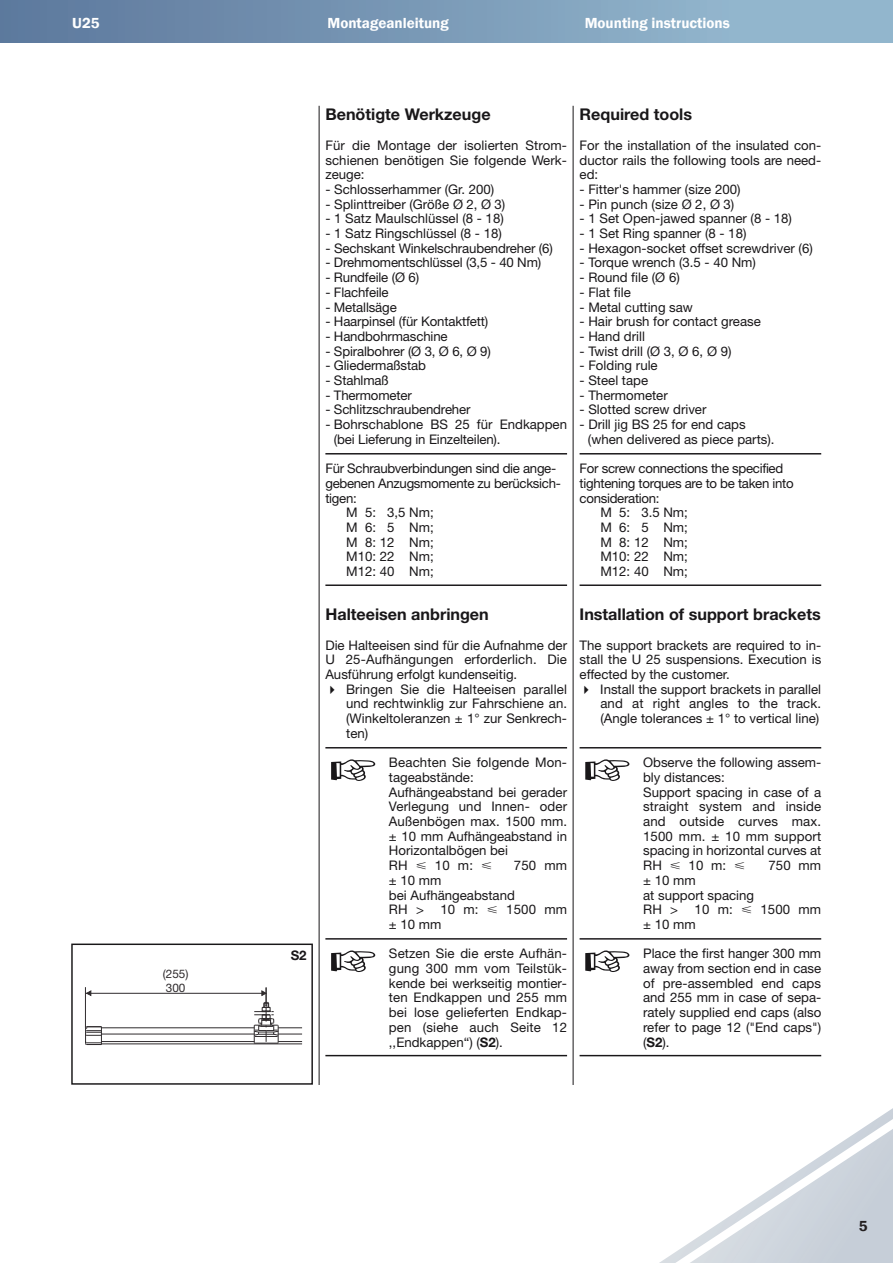
<style>
.page{position:relative;width:893px;height:1263px;background:#fff}
.page>*{position:absolute;margin:0;border:0;box-sizing:border-box;transform-origin:0 0}
.t1{font:700 16.2px "Helvetica Neue LT";color:#191719}
.t2{font:600 15px "Franklin Gothic";color:#fff}
.t3{font:600 15px "Franklin Gothic";color:#231f20}
.t4{font:13.2px/14.7px "Helvetica Neue LT";color:#191719;text-align:justify}
.t5{font:13.2px "Helvetica Neue LT";letter-spacing:-.02em;color:#191719}
.t6{font:700 13.2px "Helvetica Neue LT";color:#191719}
.t7{font:11.7px/13.6px "Helvetica Neue LT55 Roman";color:#2f2b2d}
.s1{font-weight:700}
</style>
<div class="page">
<div style="left:0;top:0;width:893px;height:43px;background:linear-gradient(to right,#5d789d,#9abed4)"></div>
<svg style="left:659px;top:1108px;width:234px;height:155px"></svg>
<hr style="left:319px;top:106px;width:1px;height:979px;background:#191719">
<hr style="left:573px;top:106px;width:1px;height:979px;background:#191719">
<hr style="left:325px;top:453px;width:242px;height:1px;background:#191719">
<hr style="left:325px;top:584px;width:242px;height:2px;background:#191719">
<hr style="left:325px;top:747px;width:242px;height:1px;background:#191719">
<hr style="left:325px;top:938px;width:242px;height:1px;background:#191719">
<hr style="left:325px;top:1055px;width:242px;height:1px;background:#191719">
<hr style="left:580px;top:453px;width:241px;height:1px;background:#191719">
<hr style="left:580px;top:584px;width:241px;height:2px;background:#191719">
<hr style="left:580px;top:747px;width:241px;height:1px;background:#191719">
<hr style="left:580px;top:938px;width:241px;height:1px;background:#191719">
<hr style="left:580px;top:1055px;width:241px;height:1px;background:#191719">
<svg style="left:85px;top:1026px;width:17px;height:19px"></svg>
<hr style="left:101px;top:1027px;width:153px;height:1px;background:#2f2b2d">
<hr style="left:101px;top:1041px;width:153px;height:1px;background:#2f2b2d">
<hr style="left:101px;top:1043px;width:201px;height:1px;background:#2f2b2d">
<hr style="left:101px;top:1034px;width:153px;height:1px;background:#2f2b2d">
<hr style="left:86px;top:993px;width:177px;height:1px;background:#2f2b2d">
<svg style="left:86px;top:990px;width:5px;height:6px"></svg>
<hr style="left:85px;top:987px;width:1px;height:41px;background:#2f2b2d">
<svg style="left:254px;top:987px;width:48px;height:56px"></svg>
<div style="left:71px;top:943px;width:242px;height:142px;border:1px solid #191719"></div>
<p class="t2" style="left:72px;top:14px;width:29px">U25</p>
<p class="t2" style="left:327px;top:14px;width:123px">Montageanleitung</p>
<p class="t2" style="left:585px;top:14px;width:147px">Mounting instructions</p>
<p class="t7" style="left:163px;top:968px;width:27px">(255)<br>300</p>
<p class="t6" style="left:291px;top:947px;width:17px">S2</p>
<p class="t1" style="left:325px;top:105px;width:167px">Benötigte Werkzeuge</p>
<p class="t4" style="left:325px;top:138px;width:243px">Für die Montage der isolierten Strom&shy;schienen benötigen Sie folgende Werk&shy;zeuge:</p>
<p class="t4" style="left:325px;top:182px;width:170px">- Schlosserhammer (Gr. 200)</p>
<p class="t4" style="left:325px;top:196px;width:181px">- Splinttreiber (Größe Ø 2, Ø 3)</p>
<p class="t4" style="left:325px;top:211px;width:180px">- 1 Satz Maulschlüssel (8 - 18)</p>
<p class="t4" style="left:325px;top:226px;width:178px">- 1 Satz Ringschlüssel (8 - 18)</p>
<p class="t4" style="left:325px;top:241px;width:229px">- Sechskant Winkelschraubendreher (6)</p>
<p class="t4" style="left:325px;top:255px;width:217px">- Drehmomentschlüssel (3,5 - 40 Nm)</p>
<p class="t4" style="left:325px;top:270px;width:95px">- Rundfeile (Ø 6)</p>
<p class="t4" style="left:325px;top:285px;width:65px">- Flachfeile</p>
<p class="t4" style="left:325px;top:299px;width:73px">- Metallsäge</p>
<p class="t4" style="left:325px;top:314px;width:164px">- Haarpinsel (für Kontaktfett)</p>
<p class="t4" style="left:325px;top:329px;width:124px">- Handbohrmaschine</p>
<p class="t4" style="left:325px;top:343px;width:167px">- Spiralbohrer (Ø 3, Ø 6, Ø 9)</p>
<p class="t4" style="left:325px;top:358px;width:102px">- Gliedermaßstab</p>
<p class="t4" style="left:325px;top:373px;width:65px">- Stahlmaß</p>
<p class="t4" style="left:325px;top:387px;width:88px">- Thermometer</p>
<p class="t4" style="left:325px;top:402px;width:147px">- Schlitzschraubendreher</p>
<p class="t4" style="left:334px;top:417px;width:235px;text-indent:-8px">- Bohrschablone BS 25 für Endkappen (bei Lieferung in Einzelteilen).</p>
<p class="t5" style="left:325px;top:461px;width:232px">Für Schraubverbindungen sind die ange-</p>
<p class="t5" style="left:325px;top:475px;width:237px">gebenen Anzugsmomente zu berücksich-</p>
<p class="t4" style="left:325px;top:490px;width:33px">tigen:</p>
<p class="t4" style="left:346px;top:505px;width:89px">M 5: 3,5 Nm;</p>
<p class="t4" style="left:346px;top:520px;width:89px">M 6: 5 Nm;</p>
<p class="t4" style="left:346px;top:534px;width:89px">M 8: 12 Nm;</p>
<p class="t4" style="left:346px;top:549px;width:89px">M10: 22 Nm;</p>
<p class="t4" style="left:346px;top:564px;width:89px">M12: 40 Nm;</p>
<p class="t1" style="left:325px;top:604px;width:165px">Halteeisen anbringen</p>
<p class="t4" style="left:325px;top:637px;width:243px">Die Halteeisen sind für die Aufnahme der U 25-Aufhängungen erforderlich. Die Aus führung erfolgt kundenseitig.</p>
<p class="t4" style="left:346px;top:681px;width:222px">Bringen Sie die Halteeisen parallel und rechtwinklig zur Fahrschiene an. (Winkeltoleranzen ± 1° zur Senkrech&shy;ten)</p>
<p class="t4" style="left:389px;top:755px;width:180px;text-align:left">Beachten Sie folgende Mon&shy;tageabstände :<br>Aufhängeabstand bei gerader<br>Verlegung und Innen- oder<br>Außenbögen max. 1500 mm. ± 10 mm Aufhängeabstand in<br>Horizontalbögen bei<br>RH</p>
<p class="t4" style="left:435px;top:858px;width:40px">10 m:</p>
<p class="t4" style="left:514px;top:858px;width:55px">750 mm</p>
<p class="t4" style="left:389px;top:873px;width:127px;text-align:left">± 10 mm<br>bei Aufhängeabstand<br>RH &gt; 10 m:</p>
<p class="t4" style="left:506px;top:902px;width:62px">1500 mm</p>
<p class="t4" style="left:389px;top:917px;width:54px">± 10 mm</p>
<p class="t4" style="left:389px;top:946px;width:180px">Setzen Sie die erste Aufhän&shy;gung 300 mm vom Teilstük&shy;kende bei werkseitig montier&shy;ten Endkappen und 255 mm bei lose gelieferten Endkap&shy;pen (siehe auch Seite 12 ,,Endkappen“) (<span class="s1">S2</span>).</p>
<p class="t1" style="left:580px;top:105px;width:114px">Required tools</p>
<p class="t4" style="left:580px;top:138px;width:243px">For the installation of the insulated con&shy;ductor rails the following tools are need&shy;ed:</p>
<p class="t4" style="left:580px;top:182px;width:162px">- Fitter's hammer (size 200)</p>
<p class="t4" style="left:580px;top:196px;width:156px">- Pin punch (size Ø 2, Ø 3)</p>
<p class="t4" style="left:580px;top:211px;width:214px">- 1 Set Open-jawed spanner (8 - 18)</p>
<p class="t4" style="left:580px;top:226px;width:168px">- 1 Set Ring spanner (8 - 18)</p>
<p class="t4" style="left:580px;top:241px;width:235px">- Hexagon-socket offset screwdriver (6)</p>
<p class="t4" style="left:580px;top:255px;width:178px">- Torque wrench (3.5 - 40 Nm)</p>
<p class="t4" style="left:580px;top:270px;width:102px">- Round file (Ø 6)</p>
<p class="t4" style="left:580px;top:285px;width:53px">- Flat file</p>
<p class="t4" style="left:580px;top:299px;width:115px">- Metal cutting saw</p>
<p class="t4" style="left:580px;top:314px;width:183px">- Hair brush for contact grease</p>
<p class="t4" style="left:580px;top:329px;width:67px">- Hand drill</p>
<p class="t4" style="left:580px;top:343px;width:153px">- Twist drill (Ø 3, Ø 6, Ø 9)</p>
<p class="t4" style="left:580px;top:358px;width:80px">- Folding rule</p>
<p class="t4" style="left:580px;top:373px;width:70px">- Steel tape</p>
<p class="t4" style="left:580px;top:387px;width:90px">- Thermometer</p>
<p class="t4" style="left:580px;top:402px;width:128px">- Slotted screw driver</p>
<p class="t4" style="left:588px;top:417px;width:188px;text-indent:-8px">- Drill jig BS 25 for end caps (when delivered as piece parts).</p>
<p class="t5" style="left:580px;top:461px;width:205px">For screw connections the specified</p>
<p class="t5" style="left:580px;top:475px;width:216px">tightening torques are to be taken into</p>
<p class="t5" style="left:580px;top:490px;width:82px">consideration:</p>
<p class="t4" style="left:600px;top:505px;width:89px">M 5: 3.5 Nm;</p>
<p class="t4" style="left:600px;top:520px;width:89px">M 6: 5 Nm;</p>
<p class="t4" style="left:600px;top:534px;width:89px">M 8: 12 Nm;</p>
<p class="t4" style="left:600px;top:549px;width:89px">M10: 22 Nm;</p>
<p class="t4" style="left:600px;top:564px;width:89px">M12: 40 Nm;</p>
<p class="t1" style="left:580px;top:604px;width:243px">Installation of support brackets</p>
<p class="t4" style="left:580px;top:637px;width:243px">The support brackets are required to in&shy;stall the U 25 suspensions. Execution is effected by the customer.</p>
<p class="t4" style="left:600px;top:681px;width:222px">Install the support brackets in parallel and at right angles to the track. (Angle tolerances ± 1° to vertical line)</p>
<p class="t4" style="left:643px;top:755px;width:180px;text-align:left">Observe the following assem&shy;bly distances:<br>Support spacing in case of a straight system and inside and outside curves max.<br>1500 mm. ± 10 mm support spacing in horizontal curves at<br>RH</p>
<p class="t4" style="left:688px;top:858px;width:39px">10 m:</p>
<p class="t4" style="left:768px;top:858px;width:54px">750 mm</p>
<p class="t4" style="left:643px;top:873px;width:112px;text-align:left">± 10 mm<br>at support spacing<br>RH &gt; 10 m:</p>
<p class="t4" style="left:760px;top:902px;width:62px">1500 mm</p>
<p class="t4" style="left:643px;top:917px;width:54px">± 10 mm</p>
<p class="t4" style="left:643px;top:946px;width:180px">Place the first hanger 300 mm away from section end in case of pre-assembled end caps and 255 mm in case of sepa&shy;rately supplied end caps (also refer to page 12 ("End caps") (<span class="s1">S2</span>).</p>
<p class="t3" style="left:859px;top:1217px;width:10px">5</p>
</div>
